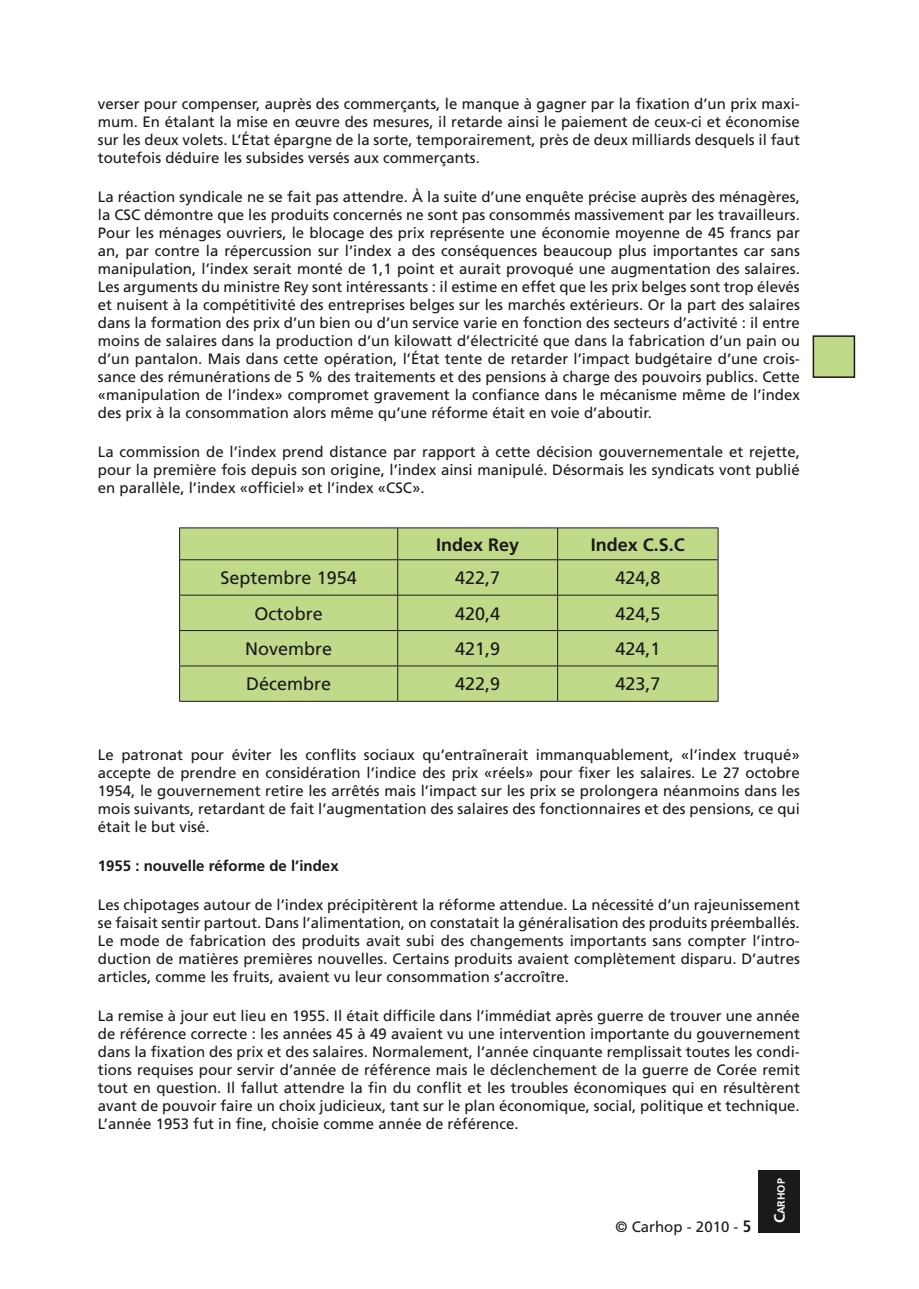
<style>
.page{position:relative;width:919px;height:1289px;background:#fff}
.page>*{position:absolute;margin:0;border:0;box-sizing:border-box;transform-origin:0 0}
.t1{font:18px "Frutiger LT Std";color:#1a1a1a}
.t2{font:700 18px "Frutiger LT Std";color:#1a1a1a}
.t3{font:15px/18px "Frutiger LT Std";color:#1a1a1a;text-align:justify}
.t4{font:700 15px "Frutiger LT Std";color:#1a1a1a}
.t5{font:700 10.5px "Frutiger LT Std";color:#fff}
.s1{font-size:15px}
</style>
<div class="page">
<div style="left:758px;top:1169px;width:41px;height:63px;background:#1a1a1a"></div>
<svg style="left:771px;top:1232px;width:17px;height:1px"></svg>
<div style="left:180px;top:528px;width:537px;height:173px;background:#c1da89"></div>
<hr style="left:179px;top:527px;width:218px;height:1px;background:#1a1a1a">
<hr style="left:179px;top:528px;width:1px;height:31px;background:#1a1a1a">
<hr style="left:397px;top:527px;width:160px;height:1px;background:#1a1a1a">
<hr style="left:397px;top:528px;width:1px;height:31px;background:#1a1a1a">
<hr style="left:557px;top:527px;width:161px;height:1px;background:#1a1a1a">
<hr style="left:557px;top:528px;width:1px;height:31px;background:#1a1a1a">
<hr style="left:717px;top:528px;width:1px;height:31px;background:#1a1a1a">
<hr style="left:179px;top:559px;width:218px;height:1px;background:#1a1a1a">
<hr style="left:179px;top:560px;width:1px;height:34px;background:#1a1a1a">
<hr style="left:397px;top:559px;width:160px;height:1px;background:#1a1a1a">
<hr style="left:397px;top:560px;width:1px;height:34px;background:#1a1a1a">
<hr style="left:557px;top:559px;width:161px;height:1px;background:#1a1a1a">
<hr style="left:557px;top:560px;width:1px;height:34px;background:#1a1a1a">
<hr style="left:717px;top:560px;width:1px;height:34px;background:#1a1a1a">
<hr style="left:179px;top:594px;width:218px;height:1px;background:#1a1a1a">
<hr style="left:179px;top:595px;width:1px;height:35px;background:#1a1a1a">
<hr style="left:397px;top:594px;width:160px;height:1px;background:#1a1a1a">
<hr style="left:397px;top:595px;width:1px;height:35px;background:#1a1a1a">
<hr style="left:557px;top:594px;width:161px;height:1px;background:#1a1a1a">
<hr style="left:557px;top:595px;width:1px;height:35px;background:#1a1a1a">
<hr style="left:717px;top:595px;width:1px;height:35px;background:#1a1a1a">
<hr style="left:179px;top:630px;width:218px;height:1px;background:#1a1a1a">
<hr style="left:179px;top:631px;width:1px;height:34px;background:#1a1a1a">
<hr style="left:397px;top:630px;width:160px;height:1px;background:#1a1a1a">
<hr style="left:397px;top:631px;width:1px;height:34px;background:#1a1a1a">
<hr style="left:557px;top:630px;width:161px;height:1px;background:#1a1a1a">
<hr style="left:557px;top:631px;width:1px;height:34px;background:#1a1a1a">
<hr style="left:717px;top:631px;width:1px;height:34px;background:#1a1a1a">
<hr style="left:179px;top:665px;width:218px;height:1px;background:#1a1a1a">
<hr style="left:179px;top:666px;width:1px;height:35px;background:#1a1a1a">
<hr style="left:397px;top:665px;width:160px;height:1px;background:#1a1a1a">
<hr style="left:397px;top:666px;width:1px;height:35px;background:#1a1a1a">
<hr style="left:557px;top:665px;width:161px;height:1px;background:#1a1a1a">
<hr style="left:557px;top:666px;width:1px;height:35px;background:#1a1a1a">
<hr style="left:717px;top:666px;width:1px;height:35px;background:#1a1a1a">
<hr style="left:179px;top:701px;width:218px;height:1px;background:#1a1a1a">
<hr style="left:397px;top:701px;width:160px;height:1px;background:#1a1a1a">
<hr style="left:557px;top:701px;width:161px;height:1px;background:#1a1a1a">
<div style="left:813px;top:336px;width:41px;height:41px;background:#c1da89"></div>
<div style="left:812px;top:335px;width:43px;height:43px;border:2px solid #1a1a1a"></div>
<p class="t3" style="left:98px;top:95px;width:703px">verser pour compenser, auprès des commerçants, le manque à gagner par la fixation d’un prix maxi&shy;mum. En étalant la mise en œuvre des mesures, il retarde ainsi le paiement de ceux-ci et économise sur les deux volets. L’État épargne de la sorte, temporairement, près de deux milliards desquels il faut toutefois déduire les subsides versés aux commerçants.</p>
<p class="t3" style="left:98px;top:188px;width:703px">La réaction syndicale ne se fait pas attendre. À la suite d’une enquête précise auprès des ménagères, la CSC démontre que les produits concernés ne sont pas consommés massivement par les travailleurs.<br>Pour les ménages ouvriers, le blocage des prix représente une économie moyenne de 45 francs par an, par contre la répercussion sur l’index a des conséquences beaucoup plus importantes car sans manipulation, l’index serait monté de 1,1 point et aurait provoqué une augmentation des salaires.<br>Les arguments du ministre Rey sont intéressants : il estime en effet que les prix belges sont trop élevés et nuisent à la compétitivité des entreprises belges sur les marchés extérieurs. Or la part des salaires dans la formation des prix d’un bien ou d’un service varie en fonction des secteurs d’activité : il entre moins de salaires dans la production d’un kilowatt d’électricité que dans la fabrication d’un pain ou d’un pantalon. Mais dans cette opération, l’État tente de retarder l’impact budgétaire d’une crois&shy;sance des rémunérations de 5 % des traitements et des pensions à charge des pouvoirs publics. Cette «manipulation de l’index» compromet gravement la confiance dans le mécanisme même de l’index des prix à la consommation alors même qu’une réforme était en voie d’aboutir.</p>
<p class="t3" style="left:98px;top:443px;width:703px">La commission de l’index prend distance par rapport à cette décision gouvernementale et rejette, pour la première fois depuis son origine, l’index ainsi manipulé. Désormais les syndicats vont publié en parallèle, l’index «officiel» et l’index «CSC».</p>
<p class="t2" style="left:436px;top:533px;width:85px">Index Rey</p>
<p class="t2" style="left:590px;top:533px;width:96px">Index C.S.C</p>
<p class="t1" style="left:220px;top:567px;width:138px">Septembre 1954</p>
<p class="t1" style="left:455px;top:567px;width:47px">422,7</p>
<p class="t1" style="left:615px;top:567px;width:47px">424,8</p>
<p class="t1" style="left:254px;top:602px;width:70px">Octobre</p>
<p class="t1" style="left:455px;top:602px;width:47px">420,4</p>
<p class="t1" style="left:615px;top:602px;width:47px">424,5</p>
<p class="t1" style="left:245px;top:638px;width:89px">Novembre</p>
<p class="t1" style="left:455px;top:638px;width:47px">421,9</p>
<p class="t1" style="left:615px;top:638px;width:47px">424,1</p>
<p class="t1" style="left:246px;top:673px;width:87px">Décembre</p>
<p class="t1" style="left:455px;top:673px;width:47px">422,9</p>
<p class="t1" style="left:615px;top:673px;width:47px">423,7</p>
<p class="t3" style="left:98px;top:746px;width:703px">Le patronat pour éviter les conflits sociaux qu’entraînerait immanquablement, «l’index truqué» accepte de prendre en considération l’indice des prix «réels» pour fixer les salaires. Le 27 octobre 1954, le gouvernement retire les arrêtés mais l’impact sur les prix se prolongera néanmoins dans les mois suivants, retardant de fait l’augmentation des salaires des fonctionnaires et des pensions, ce qui était le but visé.</p>
<p class="t4" style="left:98px;top:857px;width:242px">1955 : nouvelle réforme de l’index</p>
<p class="t3" style="left:98px;top:895px;width:703px">Les chipotages autour de l’index précipitèrent la réforme attendue. La nécessité d’un rajeunissement se faisait sentir partout. Dans l’alimentation, on constatait la généralisation des produits préemballés.<br>Le mode de fabrication des produits avait subi des changements importants sans compter l’intro&shy;duction de matières premières nouvelles. Certains produits avaient complètement disparu. D’autres articles, comme les fruits, avaient vu leur consommation s’accroître.</p>
<p class="t3" style="left:98px;top:1006px;width:703px">La remise à jour eut lieu en 1955. Il était difficile dans l’immédiat après guerre de trouver une année de référence correcte : les années 45 à 49 avaient vu une intervention importante du gouvernement dans la fixation des prix et des salaires. Normalement, l’année cinquante remplissait toutes les condi&shy;tions requises pour servir d’année de référence mais le déclenchement de la guerre de Corée remit tout en question. Il fallut attendre la fin du conflit et les troubles économiques qui en résultèrent avant de pouvoir faire un choix judicieux, tant sur le plan économique, social, politique et technique.<br>L’année 1953 fut in fine, choisie comme année de référence.</p>
<p class="t3" style="left:615px;top:1217px;width:124px">© Carhop - 2010 -</p>
<p class="t5" style="left:775px;top:1223px;width:46px;rotate:-90deg"><span class="s1">C</span>arhop</p>
</div>
